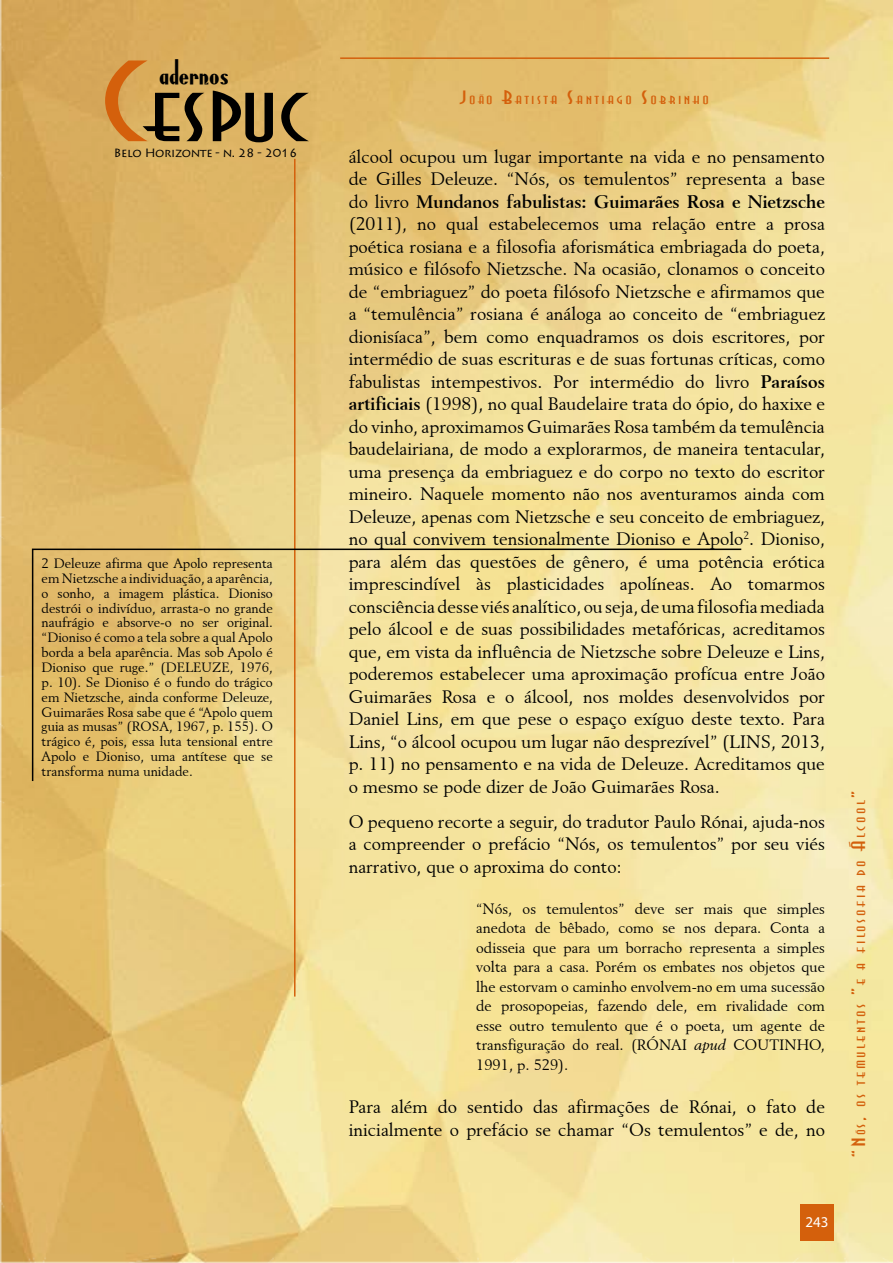
<style>
.page{position:relative;width:893px;height:1263px;background:#fff}
.page>*{position:absolute;margin:0;border:0;box-sizing:border-box;transform-origin:0 0}
.t1{font:expanded 108px "Asia";color:#000}
.t2{font:30px "Anchor Steam NF";color:#000}
.t3{font:18px/22.5px "Revival 565 BT";color:#000;text-align:justify}
.t4{font:expanded 18px "Asia";letter-spacing:.14em;color:#d3600c}
.t5{font:expanded 18px "Asia";letter-spacing:.14em;color:#d4600c}
.t6{font:15px/19.5px "Revival 565 BT";color:#000;text-align:justify}
.t7{font:15px "Myriad Pro";color:#fff}
.t8{font:13.5px/14.9px "Revival 565 BT";color:#000;text-align:justify}
.t9{font:12px "Lithos Pro";letter-spacing:-.03em;color:#000}
.s1{color:#d4600c}
.s2{font-weight:700}
.s3{font-style:italic}
.s4{font-size:10.5px}
</style>
<div class="page">
<img style="left:0;top:0;width:893px;height:1263px">
<div style="left:800px;top:1203px;width:34px;height:37px;background:#d4600c"></div>
<hr style="left:294px;top:159px;width:2px;height:837px;background:#d4600c">
<hr style="left:340px;top:57px;width:489px;height:2px;background:#d4600c">
<svg style="left:31px;top:548px;width:712px;height:234px;background:#edd791"></svg>
<h2 class="t2" style="left:159px;top:51px;width:71px">adernos</h2>
<h1 class="t1" style="left:101px;top:42px;width:208px"><span class="s1">C</span>espuc</h1>
<p class="t9" style="left:114px;top:146px;width:185px">Belo Horizonte - n. 28 - 2016</p>
<p class="t3" style="left:349px;top:145px;width:478px">álcool ocupou um lugar importante na vida e no pensamento de Gilles Deleuze. “Nós, os temulentos” representa a base do livro <span class="s2">Mundanos fabulistas: Guimarães Rosa e Nietzsche </span>(2011), no qual estabelecemos uma relação entre a prosa poética rosiana e a filosofia aforismática embriagada do poeta, músico e filósofo Nietzsche. Na ocasião, clonamos o conceito de “embriaguez” do poeta filósofo Nietzsche e afirmamos que a “temulência” rosiana é análoga ao conceito de “embriaguez dionisíaca”, bem como enquadramos os dois escritores, por intermédio de suas escrituras e de suas fortunas críticas, como fabulistas intempestivos. Por intermédio do livro <span class="s2">Paraísos artificiais</span> (1998), no qual Baudelaire trata do ópio, do haxixe e do vinho, aproximamos Guimarães Rosa também da temulência baudelairiana, de modo a explorarmos, de maneira tentacular, uma presença da embriaguez e do corpo no texto do escritor mineiro. Naquele momento não nos aventuramos ainda com Deleuze, apenas com Nietzsche e seu conceito de embriaguez, no qual convivem tensionalmente Dioniso e Apolo<sup>2</sup>. Dioniso, para além das questões de gênero, é uma potência erótica imprescindível às plasticidades apolíneas. Ao tomarmos consciência desse viés analítico, ou seja, de uma filosofia mediada pelo álcool e de suas possibilidades metafóricas, acreditamos que, em vista da influência de Nietzsche sobre Deleuze e Lins, poderemos estabelecer uma aproximação profícua entre João Guimarães Rosa e o álcool, nos moldes desenvolvidos por Daniel Lins, em que pese o espaço exíguo deste texto. Para Lins, “o álcool ocupou um lugar não desprezível” (LINS, 2013, p. 11) no pensamento e na vida de Deleuze. Acreditamos que o mesmo se pode dizer de João Guimarães Rosa.</p>
<p class="t3" style="left:349px;top:810px;width:478px">O pequeno recorte a seguir, do tradutor Paulo Rónai, ajuda-nos a compreender o prefácio “Nós, os temulentos” por seu viés narrativo, que o aproxima do conto:</p>
<p class="t6" style="left:476px;top:898px;width:350px">“Nós, os temulentos” deve ser mais que simples anedota de bêbado, como se nos depara. Conta a odisseia que para um borracho representa a simples volta para a casa. Porém os embates nos objetos que lhe estorvam o caminho envolvem-no em uma sucessão de prosopopeias, fazendo dele, em rivalidade com esse outro temulento que é o poeta, um agente de transfiguração do real. (RÓNAI <span class="s3">apud</span> COUTINHO, 1991, p. 529).</p>
<p class="t3" style="left:349px;top:1095px;width:478px">Para além do sentido das afirmações de Rónai, o fato de inicialmente o prefácio se chamar “Os temulentos” e de, no</p>
<p class="t5" style="left:460px;top:88px;width:250px">Jo<span class="s4">ã</span>o Batista Santiago Sobrinho</p>
<p class="t8" style="left:42px;top:556px;width:233px">2 Deleuze afirma que Apolo representa em Nietzsche a individuação, a aparência, o sonho, a imagem plástica. Dioniso destrói o indivíduo, arrasta-o no grande naufrágio e absorve-o no ser original. “Dioniso é como a tela sobre a qual Apolo borda a bela aparência. Mas sob Apolo é Dioniso que ruge.” (DELEUZE, 1976, p. 10). Se Dioniso é o fundo do trágico em Nietzsche, ainda conforme Deleuze, Guimarães Rosa sabe que é “Apolo quem guia as musas” (ROSA, 1967, p. 155). O trágico é, pois, essa luta tensional entre Apolo e Dioniso, uma antítese que se transforma numa unidade.</p>
<p class="t4" style="left:849px;top:1157px;width:367px;rotate:-90deg">“N<span class="s4">ó</span>s, os temulentos ”e a filosofia do álcool”</p>
<p class="t7" style="left:805px;top:1213px;width:25px">243</p>
</div>
